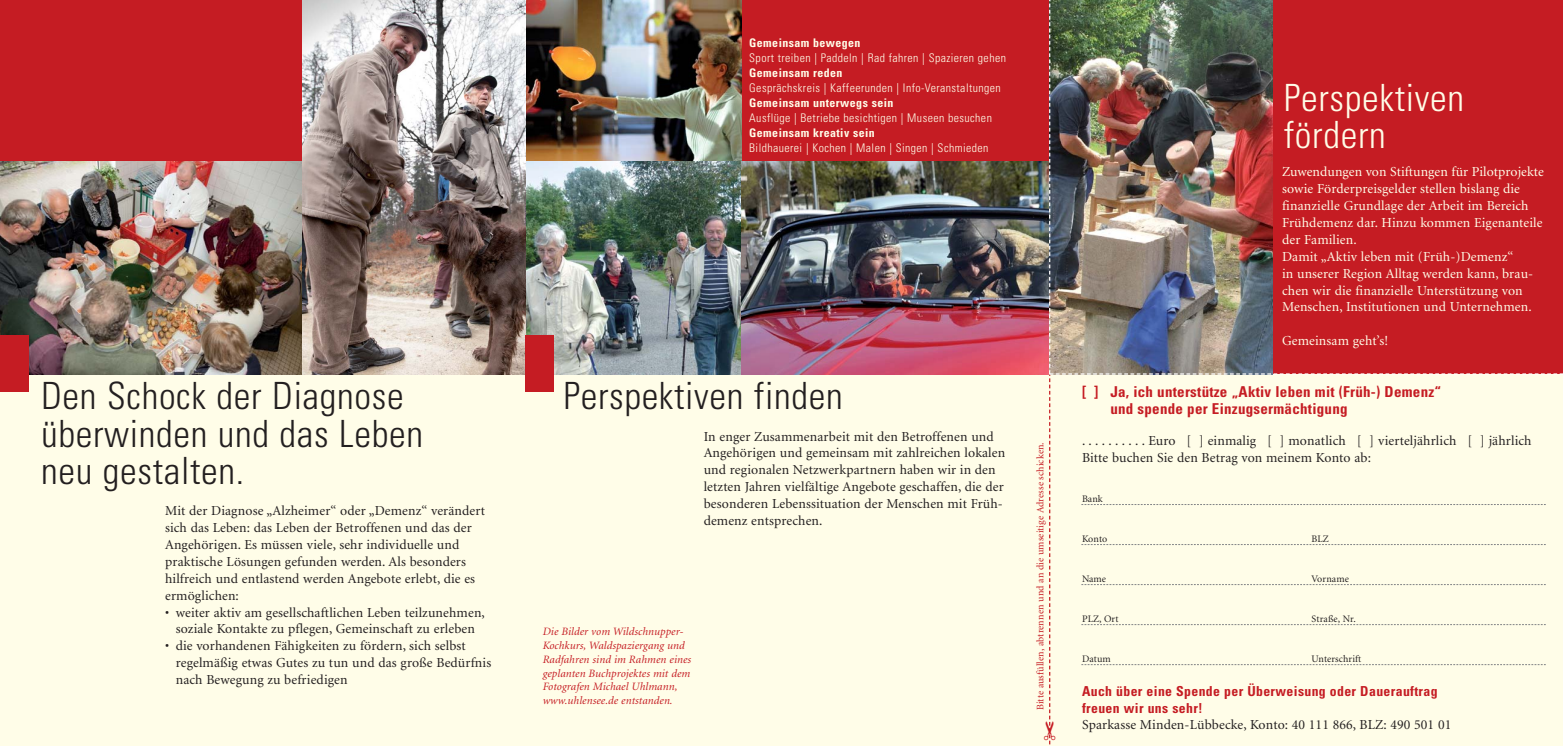
<style>
.page{position:relative;width:1563px;height:746px;background:#fff}
.page>*{position:absolute;margin:0;border:0;box-sizing:border-box;transform-origin:0 0}
.t1{font:300 condensed 37.5px/37.5px "Univers";letter-spacing:.02em;color:#231f20}
.t2{font:300 condensed 37.5px/37.5px "Univers";letter-spacing:.02em;color:#fffde8}
.t3{font:700 condensed 15px/16.9px "Univers";letter-spacing:.02em;color:#c51c23}
.t4{font:13.75px/16.9px "Minion";letter-spacing:.01em;color:#231f20}
.t5{font:13.75px/16.9px "Minion";letter-spacing:.01em;color:#fffde8}
.t6{font:700 condensed 13.75px/16.9px "Univers";letter-spacing:.025em;color:#c51c23}
.t7{font:300 condensed 11.88px "Univers";letter-spacing:.035em;color:#fffde8}
.t8{font:700 condensed 11.88px "Univers";letter-spacing:.035em;color:#fffde8}
.t9{font:italic 11.25px/13.8px "Minion";letter-spacing:.01em;color:#c51c23}
.t10{font:10px "Minion";letter-spacing:.01em;color:#231f20}
.t11{font:10px "Minion";letter-spacing:.01em;color:#c51c23}
</style>
<div class="page">
<img style="left:0;top:0;width:1044px;height:746px">
<img style="left:1044px;top:0;width:519px;height:746px">
<h1 class="t1" style="left:41px;top:381px;width:384px">Den Schock der Diagnose überwinden und das Leben neu gestalten.</h1>
<p class="t4" style="left:165px;top:503px;width:322px">Mit der Diagnose „Alzheimer“ oder „Demenz“ verändert sich das Leben: das Leben der Betroffenen und das der Angehörigen. Es müssen viele, sehr individuelle und praktische Lösungen gefunden werden. Als besonders hilfreich und entlastend werden Angebote erlebt, die es ermöglichen:</p>
<p class="t4" style="left:165px;top:605px;width:321px;text-align:center">• weiter aktiv am gesellschaftlichen Leben teilzunehmen, soziale Kontakte zu pflegen, Gemeinschaft zu erleben</p>
<p class="t4" style="left:176px;top:638px;width:317px;text-indent:-11px">• die vorhandenen Fähigkeiten zu fördern, sich selbst regelmäßig etwas Gutes zu tun und das große Bedürfnis nach Bewegung zu befriedigen</p>
<p class="t8" style="left:749px;top:38px;width:113px">Gemeinsam bewegen</p>
<p class="t7" style="left:749px;top:53px;width:258px">Sport treiben | Paddeln | Rad fahren | Spazieren gehen</p>
<p class="t8" style="left:749px;top:68px;width:95px">Gemeinsam reden</p>
<p class="t7" style="left:749px;top:83px;width:253px">Gesprächskreis | Kaffeerunden | Info-Veranstaltungen</p>
<p class="t8" style="left:749px;top:98px;width:146px">Gemeinsam unterwegs sein</p>
<p class="t7" style="left:749px;top:113px;width:244px">Ausflüge | Betriebe besichtigen | Museen besuchen</p>
<p class="t8" style="left:749px;top:128px;width:127px">Gemeinsam kreativ sein</p>
<p class="t7" style="left:749px;top:143px;width:241px">Bildhauerei | Kochen | Malen | Singen | Schmieden</p>
<h1 class="t1" style="left:563px;top:381px;width:281px">Perspektiven finden</h1>
<p class="t4" style="left:704px;top:429px;width:303px">In enger Zusammenarbeit mit den Betroffenen und Angehörigen und gemeinsam mit zahlreichen lokalen und regionalen Netzwerkpartnern haben wir in den letzten Jahren vielfältige Angebote geschaffen, die der besonderen Lebenssituation der Menschen mit Früh - demenz entsprechen.</p>
<p class="t9" style="left:542px;top:625px;width:150px">Die Bilder vom Wildschnupper-<br>Kochkurs, Waldspaziergang und<br>Radfahren sind im Rahmen eines geplanten Buchprojektes mit dem<br>Fotografen Michael Uhlmann, www.uhlensee.de entstanden.</p>
<p class="t11" style="left:1036px;top:710px;width:270px;rotate:-90deg">Bitte ausfüllen, abtrennen und an die umseitige Adresse schicken.</p>
<h1 class="t2" style="left:1284px;top:83px;width:182px">Perspektiven fördern</h1>
<p class="t5" style="left:1282px;top:165px;width:263px">Zuwendungen von Stiftungen für Pilotprojekte sowie Förderpreisgelder stellen bislang die finanzielle Grundlage der Arbeit im Bereich Frühdemenz dar. Hinzu kommen Eigenanteile der Familien.<br>Damit „Aktiv leben mit (Früh-)Demenz“<br>in unserer Region Alltag werden kann, brau&shy;chen wir die finanzielle Unterstützung von Menschen, Institutionen und Unternehmen.</p>
<p class="t5" style="left:1282px;top:333px;width:108px">Gemeinsam geht’s!</p>
<p class="t3" style="left:1110px;top:385px;width:332px;text-indent:-28px">[ ] Ja, ich unterstütze „Aktiv leben mit (Früh-) Demenz“ und spende per Einzugsermächtigung</p>
<p class="t4" style="left:1082px;top:433px;width:451px">. . . . . . . . . . Euro [ ] einmalig [ ] monatlich [ ] vierteljährlich [ ] jährlich<br>Bitte buchen Sie den Betrag von meinem Konto ab:</p>
<p class="t10" style="left:1082px;top:494px;width:22px">Bank</p>
<p class="t10" style="left:1082px;top:534px;width:27px">Konto</p>
<p class="t10" style="left:1312px;top:534px;width:19px">BLZ</p>
<p class="t10" style="left:1082px;top:574px;width:26px">Name</p>
<p class="t10" style="left:1312px;top:574px;width:39px">Vorname</p>
<p class="t10" style="left:1082px;top:614px;width:38px">PLZ, Ort</p>
<p class="t10" style="left:1312px;top:614px;width:46px">Straße, Nr.</p>
<p class="t10" style="left:1082px;top:654px;width:30px">Datum</p>
<p class="t10" style="left:1312px;top:654px;width:51px">Unterschrift</p>
<p class="t6" style="left:1082px;top:683px;width:357px">Auch über eine Spende per Überweisung oder Dauerauftrag freuen wir uns sehr!</p>
<p class="t4" style="left:1082px;top:717px;width:371px">Sparkasse Minden-Lübbecke, Konto: 40 111 866, BLZ: 490 501 01</p>
</div>
